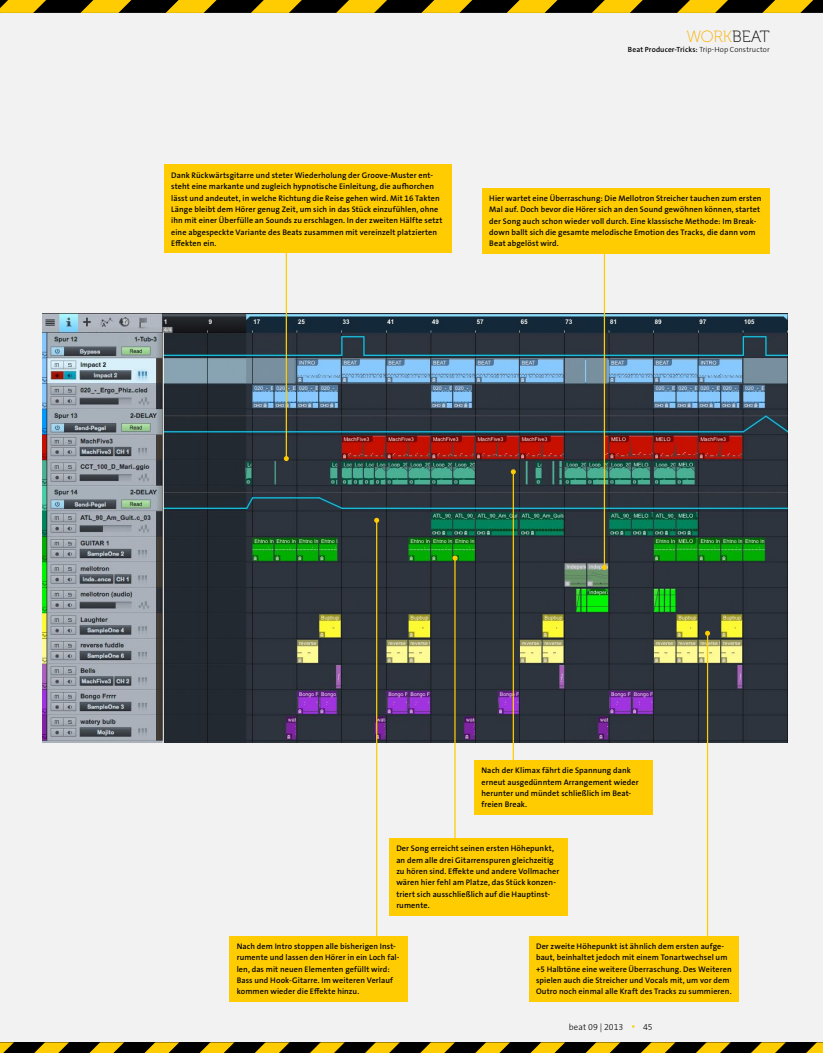
<style>
.page{position:relative;width:823px;height:1053px;background:#fff}
.page>*{position:absolute;margin:0;border:0;box-sizing:border-box;transform-origin:0 0}
.t1{font:16.25px "Museo 100";letter-spacing:-.015em;color:#f9b200}
.t2{font:300 8.75px "The Sans Os F";letter-spacing:.005em;color:#000}
.t3{font:600 8.12px/11.4px "The Sans Os F";letter-spacing:.015em;color:#000}
.t4{font:600 7.5px "The Sans Os F";letter-spacing:.015em;color:#000}
.s1{color:#000}
.s2{font-weight:300}
</style>
<div class="page">
<div style="left:0;top:0;width:822px;height:1052px;background:#f2f2f3"></div>
<svg style="left:0;top:1042px;width:822px;height:10px;background:#6a5500"></svg>
<svg style="left:0;top:0;width:822px;height:13px;background:#755e00"></svg>
<img style="left:43px;top:313px;width:744px;height:429px">
<hr style="left:285px;top:201px;width:2px;height:257px;background:#fecc00">
<svg style="left:284px;top:456px;width:5px;height:5px"></svg>
<hr style="left:603px;top:201px;width:1px;height:366px;background:#fecc00">
<svg style="left:601px;top:565px;width:5px;height:5px"></svg>
<div style="left:164px;top:165px;width:287px;height:88px;background:#fecc00"></div>
<div style="left:482px;top:188px;width:287px;height:65px;background:#fecc00"></div>
<hr style="left:376px;top:520px;width:1px;height:422px;background:#fecc00">
<svg style="left:374px;top:518px;width:5px;height:5px"></svg>
<hr style="left:706px;top:633px;width:1px;height:309px;background:#fecc00">
<svg style="left:704px;top:630px;width:5px;height:5px"></svg>
<hr style="left:454px;top:558px;width:1px;height:320px;background:#fecc00">
<svg style="left:452px;top:555px;width:5px;height:5px"></svg>
<hr style="left:512px;top:472px;width:1px;height:320px;background:#fecc00">
<svg style="left:510px;top:469px;width:5px;height:5px"></svg>
<div style="left:229px;top:935px;width:178px;height:66px;background:#fecc00"></div>
<div style="left:528px;top:935px;width:210px;height:66px;background:#fecc00"></div>
<div style="left:389px;top:838px;width:178px;height:77px;background:#fecc00"></div>
<div style="left:474px;top:760px;width:178px;height:54px;background:#fecc00"></div>
<p class="t3" style="left:171px;top:169px;width:272px">Dank Rückwärtsgitarre und steter Wiederholung der Groove-Muster ent&shy;steht eine markante und zugleich hypnotische Einleitung, die aufhorchen lässt und andeutet, in welche Richtung die Reise gehen wird. Mit 16 Takten Länge bleibt dem Hörer genug Zeit, um sich in das Stück einzufühlen, ohne ihn mit einer Überfülle an Sounds zu erschlagen. In der zweiten Hälfte setzt eine abgespeckte Variante des Beats zusammen mit vereinzelt platzierten Effekten ein.</p>
<h1 class="t1" style="left:686px;top:28px;width:85px">WORK<span class="s1">BEAT</span></h1>
<p class="t4" style="left:627px;top:45px;width:143px">Beat Producer-Tricks: <span class="s2">Trip-Hop Constructor</span></p>
<p class="t3" style="left:489px;top:192px;width:274px">Hier wartet eine Überraschung: Die Mellotron Streicher tauchen zum ersten Mal auf. Doch bevor die Hörer sich an den Sound gewöhnen können, startet der Song auch schon wieder voll durch. Eine klassische Methode: Im Break&shy;down ballt sich die gesamte melodische Emotion des Tracks, die dann vom Beat abgelöst wird.</p>
<p class="t3" style="left:481px;top:764px;width:159px">Nach der Klimax fährt die Spannung dank erneut ausgedünntem Arrangement wieder herunter und mündet schließlich im Beat&shy;freien Break.</p>
<p class="t3" style="left:396px;top:842px;width:164px">Der Song erreicht seinen ersten Höhepunkt, an dem alle drei Gitarrenspuren gleichzeitig zu hören sind. Effekte und andere Vollmacher wären hier fehl am Platze, das Stück konzen&shy;triert sich ausschließlich auf die Hauptinst&shy;rumente.</p>
<p class="t3" style="left:236px;top:940px;width:164px">Nach dem Intro stoppen alle bisherigen Inst&shy;rumente und lassen den Hörer in ein Loch fal&shy;len, das mit neuen Elementen gefüllt wird:<br>Bass und Hook-Gitarre. Im weiteren Verlauf kommen wieder die Effekte hinzu.</p>
<p class="t3" style="left:535px;top:940px;width:197px">Der zweite Höhepunkt ist ähnlich dem ersten aufge&shy;baut, beinhaltet jedoch mit einem Tonartwechsel um +5 Halbtöne eine weitere Überraschung. Des Weiteren spielen auch die Streicher und Vocals mit, um vor dem Outro noch einmal alle Kraft des Tracks zu summieren.</p>
<p class="t2" style="left:568px;top:1021px;width:56px">beat 09 | 2013</p>
<p class="t2" style="left:643px;top:1021px;width:11px">45</p>
</div>
